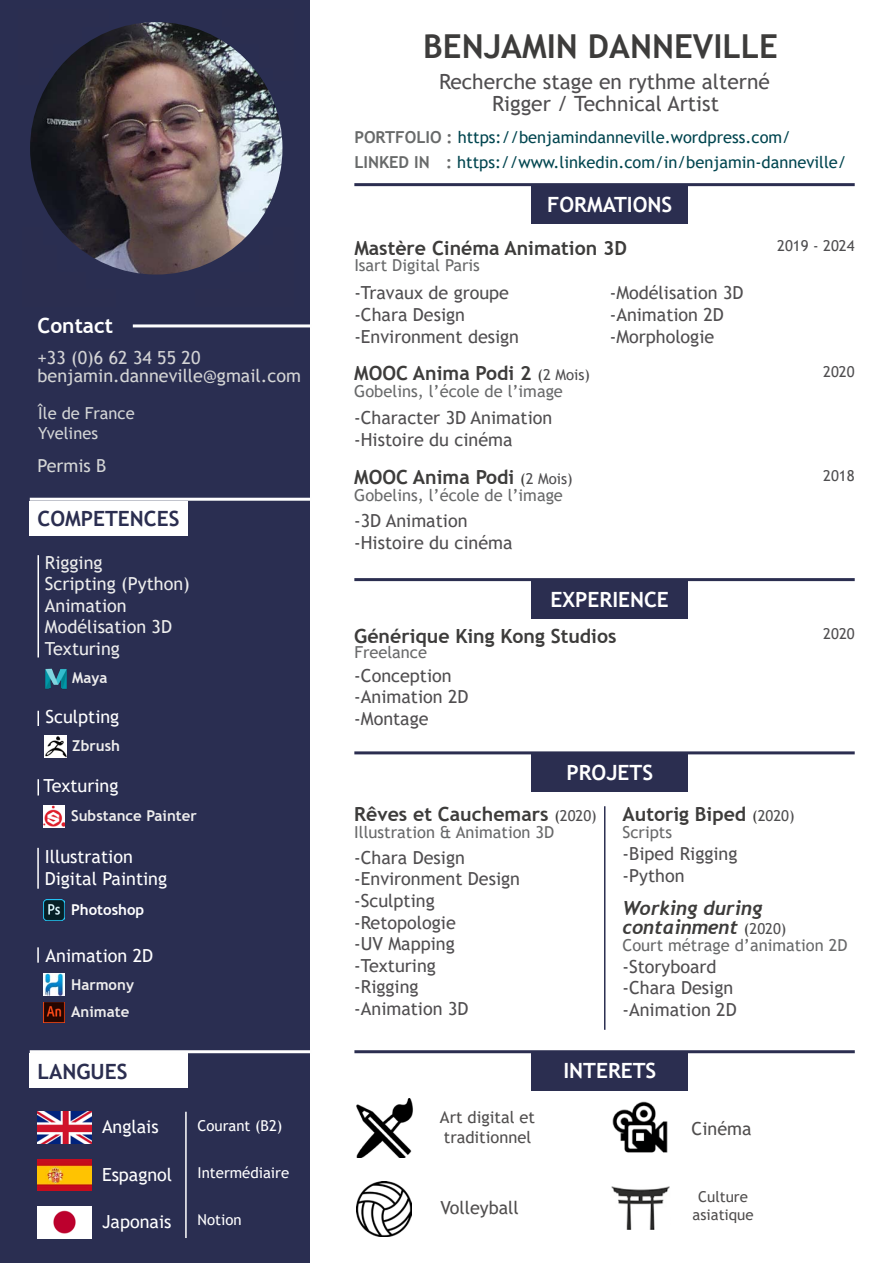
<style>
.page{position:relative;width:893px;height:1263px;background:#fff}
.page>*{position:absolute;margin:0;border:0;box-sizing:border-box;transform-origin:0 0}
.t1{font:700 33px "Trebuchet MS";color:#3d3c3b}
.t2{font:21px "Trebuchet MS";color:#504e50}
.t3{font:700 21px "Trebuchet MS";color:#fff}
.t4{font:700 21px "Trebuchet MS";color:#2b2e50}
.t5{font:700 19.5px "Trebuchet MS";color:#3d3c3b}
.t6{font:italic 700 19.5px "Trebuchet";color:#3d3c3b}
.t7{font:18px/21.6px "Trebuchet MS";color:#504e50}
.t8{font:18px/21.6px "Trebuchet MS";color:#fff}
.t9{font:18px/21.6px "Trebuchet MS";color:#ededed}
.t10{font:18px "Trebuchet MS";color:#d4d5d5}
.t11{font:18px "Trebuchet MS";color:#504e4e}
.t12{font:18px "Trebuchet MS";color:#d3d3d5}
.t13{font:18px "Trebuchet MS";color:#d4d6d6}
.t14{font:16.5px "Trebuchet MS";color:#68696a}
.t15{font:16.5px "Trebuchet MS";color:#00454f}
.t16{font:16.5px/19.8px "Trebuchet MS";color:#504e4e}
.t17{font:16.5px "Trebuchet MS";color:#676869}
.t18{font:16.5px/19.8px "Trebuchet MS";color:#d4d6d6}
.t19{font:700 15px "Trebuchet MS";color:#eeeded}
.t20{font:15px "Trebuchet MS";color:#fff}
.t21{font:15px "Trebuchet MS";color:#4f4e50}
.t22{font:15px/18px "Trebuchet MS";color:#504e4e;text-align:center}
.t23{font:700 15px "Trebuchet MS";color:#fff}
.s1{font-weight:700;color:#686a6a}
.s2{font-weight:400;font-size:15px}
.s3{font-weight:400;font-size:15px;color:#4f4e50}
.s4{font-family:"Trebuchet MS";font-weight:400;font-style:normal;font-size:15px}
.s5{font-family:"Trebuchet MS";font-weight:400;font-style:normal;font-size:15px;color:#4f4e50}
</style>
<div class="page">
<div style="left:0;top:0;width:309px;height:1263px;background:#2a2e51"></div>
<img style="left:38px;top:1112px;width:53px;height:32px">
<img style="left:38px;top:1159px;width:53px;height:32px">
<div style="left:30px;top:501px;width:158px;height:34px;background:#fff"></div>
<div style="left:30px;top:1053px;width:158px;height:35px;background:#fff"></div>
<hr style="left:133px;top:324px;width:179px;height:3px;background:#fefefe">
<hr style="left:30px;top:498px;width:282px;height:3px;background:#fefefe">
<hr style="left:30px;top:1050px;width:282px;height:3px;background:#fefefe">
<img style="left:30px;top:22px;width:252px;height:253px;border-radius:126px">
<hr style="left:185px;top:1112px;width:2px;height:126px;background:#fff">
<hr style="left:354px;top:183px;width:501px;height:3px;background:#2b2e50">
<div style="left:531px;top:186px;width:157px;height:37px;background:#2b2e50"></div>
<hr style="left:354px;top:751px;width:501px;height:3px;background:#2b2e50">
<div style="left:531px;top:754px;width:157px;height:38px;background:#2b2e50"></div>
<hr style="left:354px;top:1050px;width:501px;height:3px;background:#2b2e50">
<div style="left:531px;top:1053px;width:157px;height:37px;background:#2b2e50"></div>
<hr style="left:37px;top:848px;width:2px;height:41px;background:#fff">
<hr style="left:38px;top:555px;width:1px;height:102px;background:#fff">
<svg style="left:38px;top:711px;width:1px;height:15px"></svg>
<img style="left:43px;top:899px;width:22px;height:21px">
<img style="left:45px;top:735px;width:22px;height:23px">
<svg style="left:37px;top:947px;width:2px;height:16px"></svg>
<img style="left:356px;top:1182px;width:55px;height:54px">
<img style="left:356px;top:1099px;width:57px;height:59px">
<img style="left:612px;top:1101px;width:56px;height:52px">
<img style="left:611px;top:1187px;width:59px;height:42px">
<hr style="left:604px;top:806px;width:1px;height:224px;background:#2c2f51">
<img style="left:43px;top:805px;width:22px;height:23px">
<img style="left:43px;top:973px;width:22px;height:22px">
<svg style="left:38px;top:779px;width:1px;height:16px"></svg>
<hr style="left:354px;top:578px;width:501px;height:3px;background:#2b2e50">
<div style="left:531px;top:581px;width:157px;height:37px;background:#2b2e50"></div>
<img style="left:43px;top:1002px;width:22px;height:21px">
<img style="left:38px;top:1206px;width:53px;height:32px">
<img style="left:45px;top:668px;width:22px;height:21px">
<p class="t3" style="left:38px;top:313px;width:77px">Contact</p>
<p class="t12" style="left:38px;top:347px;width:164px">+33 (0)6 62 34 55 20</p>
<p class="t10" style="left:38px;top:365px;width:265px">benjamin.danneville@gmail.com</p>
<p class="t18" style="left:38px;top:403px;width:98px">Île de France<br>Yvelines</p>
<p class="t13" style="left:38px;top:454px;width:70px">Permis B</p>
<p class="t4" style="left:38px;top:506px;width:143px">COMPETENCES</p>
<p class="t9" style="left:45px;top:551px;width:146px">Rigging<br>Scripting (Python)<br>Animation<br>Modélisation 3D<br>Texturing</p>
<p class="t19" style="left:72px;top:668px;width:37px">Maya</p>
<p class="t8" style="left:45px;top:706px;width:75px">Sculpting</p>
<p class="t19" style="left:72px;top:736px;width:49px">Zbrush</p>
<p class="t8" style="left:43px;top:774px;width:76px">Texturing</p>
<p class="t19" style="left:71px;top:806px;width:127px">Substance Painter</p>
<p class="t8" style="left:45px;top:846px;width:124px">Illustration<br>Digital Painting</p>
<p class="t23" style="left:71px;top:900px;width:75px">Photoshop</p>
<p class="t8" style="left:46px;top:944px;width:109px">Animation 2D</p>
<p class="t19" style="left:71px;top:975px;width:64px">Harmony</p>
<p class="t19" style="left:71px;top:1002px;width:60px">Animate</p>
<p class="t4" style="left:38px;top:1058px;width:91px">LANGUES</p>
<p class="t8" style="left:102px;top:1116px;width:58px">Anglais</p>
<p class="t8" style="left:102px;top:1163px;width:72px">Espagnol</p>
<p class="t8" style="left:102px;top:1210px;width:71px">Japonais</p>
<p class="t20" style="left:198px;top:1116px;width:86px">Courant (B2)</p>
<p class="t20" style="left:198px;top:1163px;width:93px">Intermédiaire</p>
<p class="t20" style="left:198px;top:1210px;width:46px">Notion</p>
<h1 class="t1" style="left:423px;top:25px;width:356px">BENJAMIN DANNEVILLE</h1>
<p class="t2" style="left:439px;top:69px;width:332px">Recherche stage en rythme alterné</p>
<p class="t2" style="left:492px;top:90px;width:229px">Rigger / Technical Artist</p>
<p class="t15" style="left:354px;top:126px;width:438px"><span class="s1">PORTFOLIO :</span> https://benjamindanneville.wordpress.com/</p>
<p class="t15" style="left:354px;top:151px;width:494px"><span class="s1">LINKED IN :</span> https://www.linkedin.com/in/benjamin-danneville/</p>
<p class="t3" style="left:547px;top:191px;width:126px">FORMATIONS</p>
<p class="t5" style="left:354px;top:235px;width:274px">Mastère Cinéma Animation 3D</p>
<p class="t21" style="left:777px;top:236px;width:79px">2019 - 2024</p>
<p class="t14" style="left:354px;top:255px;width:127px">Isart Digital Paris</p>
<p class="t7" style="left:354px;top:282px;width:166px">-Travaux de groupe -Chara Design -Environment design</p>
<p class="t5" style="left:354px;top:361px;width:237px">MOOC Anima Podi 2 <span class="s2">(</span><span class="s3">2 Mois)</span></p>
<p class="t7" style="left:354px;top:407px;width:200px">-Character 3D Animation -Histoire du cinéma</p>
<p class="t14" style="left:354px;top:381px;width:210px">Gobelins, l’école de l’image</p>
<p class="t5" style="left:354px;top:465px;width:220px">MOOC Anima Podi <span class="s2">(</span><span class="s3">2 Mois)</span></p>
<p class="t7" style="left:354px;top:510px;width:160px">-3D Animation -Histoire du cinéma</p>
<p class="t14" style="left:354px;top:485px;width:210px">Gobelins, l’école de l’image</p>
<p class="t7" style="left:610px;top:282px;width:135px">-Modélisation 3D -Animation 2D -Morphologie</p>
<p class="t3" style="left:551px;top:586px;width:120px">EXPERIENCE</p>
<p class="t5" style="left:354px;top:623px;width:264px">Générique King Kong Studios</p>
<p class="t7" style="left:354px;top:664px;width:116px">-Conception -Animation 2D -Montage</p>
<p class="t14" style="left:354px;top:642px;width:74px">Freelance</p>
<p class="t3" style="left:566px;top:759px;width:88px">PROJETS</p>
<p class="t21" style="left:823px;top:362px;width:33px">2020</p>
<p class="t21" style="left:823px;top:466px;width:33px">2018</p>
<p class="t21" style="left:823px;top:624px;width:33px">2020</p>
<p class="t5" style="left:354px;top:801px;width:244px">Rêves et Cauchemars <span class="s2">(</span><span class="s3">2020)</span></p>
<p class="t7" style="left:354px;top:846px;width:167px">-Chara Design -Environment Design -Sculpting -Retopologie<br>-UV Mapping -Texturing<br>-Rigging<br>-Animation 3D</p>
<p class="t17" style="left:354px;top:822px;width:202px">Illustration &amp; Animation 3D</p>
<p class="t5" style="left:622px;top:801px;width:174px">Autorig Biped <span class="s2">(</span><span class="s3">2020)</span></p>
<p class="t7" style="left:622px;top:843px;width:116px">-Biped Rigging -Python</p>
<p class="t14" style="left:622px;top:822px;width:51px">Scripts</p>
<p class="t6" style="left:622px;top:895px;width:141px">Working during</p>
<p class="t6" style="left:622px;top:915px;width:165px">containment <span class="s4">(</span><span class="s5">2020)</span></p>
<p class="t14" style="left:622px;top:935px;width:227px">Court métrage d’animation 2D</p>
<p class="t7" style="left:622px;top:955px;width:116px">-Storyboard -Chara Design -Animation 2D</p>
<p class="t3" style="left:563px;top:1057px;width:95px">INTERETS</p>
<p class="t16" style="left:440px;top:1107px;width:97px">Art digital et traditionnel</p>
<p class="t11" style="left:692px;top:1117px;width:61px">Cinéma</p>
<p class="t11" style="left:440px;top:1196px;width:80px">Volleyball</p>
<p class="t22" style="left:693px;top:1187px;width:63px">Culture asiatique</p>
</div>
